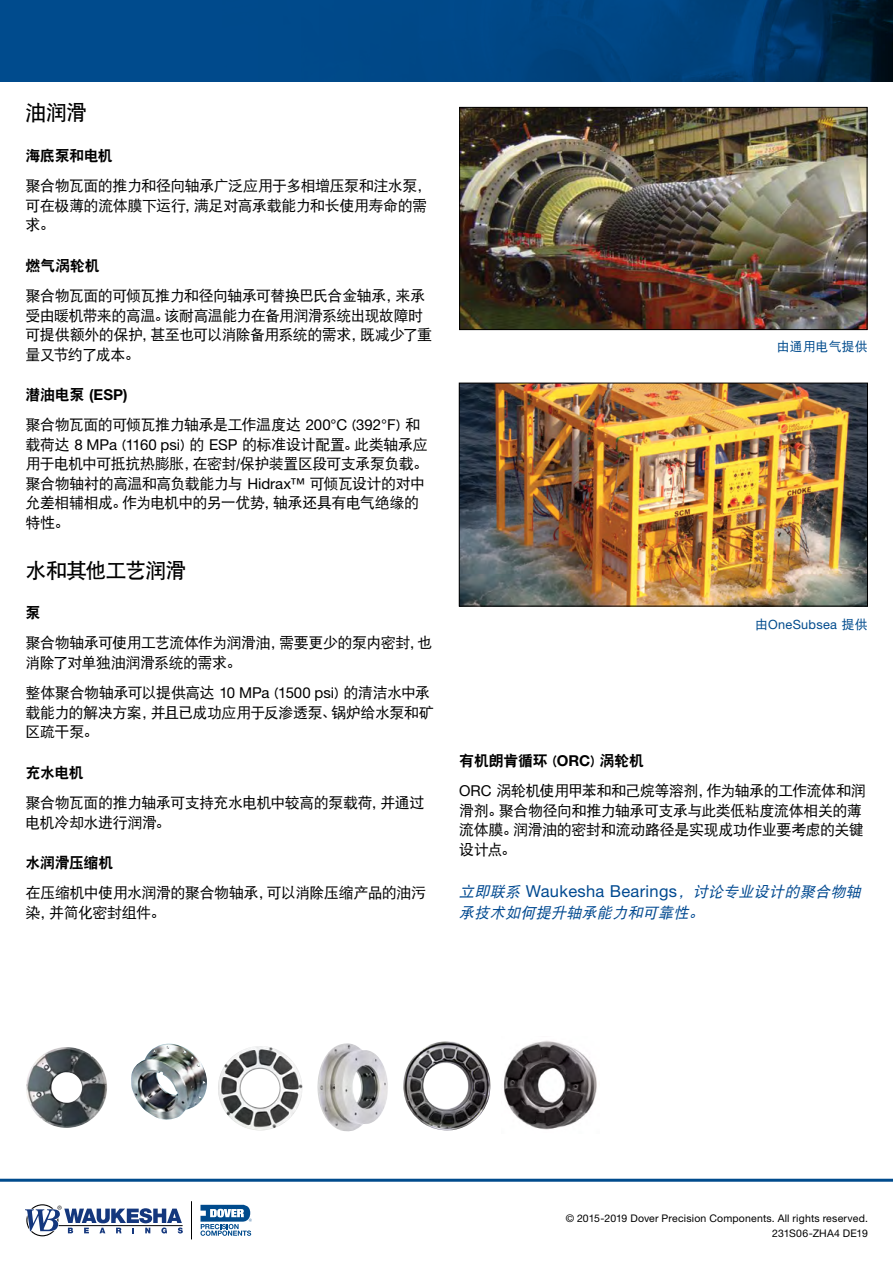
<style>
.page{position:relative;width:893px;height:1263px;background:#fff}
.page>*{position:absolute;margin:0;border:0;box-sizing:border-box;transform-origin:0 0}
.t1{font:21px "DFP Hei W7";letter-spacing:-.035em;color:#000}
.t2{font:15px/19.5px "DFP Hei W5";letter-spacing:-.035em;color:#000}
.t3{font:italic 15px/21px "DFP Hei W5";color:#004990}
.t4{font:15px "DFP Hei W9";letter-spacing:-.02em;color:#000}
.t5{font:700 15px "Helvetica Neue LT Std";color:#000}
.t6{font:12.75px "Helvetica Neue LT Std";letter-spacing:.02em;color:#004b8d}
.t7{font:12.75px "DFP Hei W5";letter-spacing:.02em;color:#004b8d}
.t8{font:10.5px/15px "Helvetica Neue LT Std";letter-spacing:.015em;color:#000;text-align:right}
.s1{font-family:"DFP Hei W9";font-weight:400}
.s2{font-family:"Helvetica Neue LT Std"}
.s3{font-family:"DFP Hei W5"}
.s4{font-family:"Helvetica Neue LT Std";font-weight:700}
.s5{font-family:"Helvetica Neue LT Std";font-style:normal;font-size:16.5px}
</style>
<div class="page">
<svg style="left:0;top:0;width:893px;height:82px;background:#00437e"></svg>
<hr style="left:0;top:1179px;width:893px;height:3px;background:#004b8d">
<svg style="left:200px;top:1205px;width:52px;height:31px"></svg>
<hr style="left:191px;top:1201px;width:1px;height:38px;background:#000">
<svg style="left:25px;top:1204px;width:158px;height:32px"></svg>
<img style="left:218px;top:1046px;width:84px;height:84px">
<img style="left:131px;top:1044px;width:76px;height:76px">
<img style="left:26px;top:1047px;width:81px;height:81px">
<img style="left:504px;top:1040px;width:93px;height:90px">
<img style="left:317px;top:1043px;width:71px;height:88px">
<img style="left:403px;top:1041px;width:87px;height:89px">
<img style="left:461px;top:109px;width:404px;height:219px">
<div style="left:459px;top:107px;width:408px;height:223px;border:1px solid #000"></div>
<img style="left:461px;top:385px;width:405px;height:219px">
<div style="left:459px;top:383px;width:409px;height:223px;border:1px solid #000"></div>
<h1 class="t1" style="left:26px;top:101px;width:63px">油润滑</h1>
<p class="t4" style="left:26px;top:147px;width:89px">海底泵和电机</p>
<p class="t2" style="left:26px;top:176px;width:407px">聚合物瓦面的推力和径向轴承广泛应用于多相增压泵和注水泵，可在极薄的流体膜下运行，满足对高承载能力和长使用寿命的需求。</p>
<p class="t4" style="left:26px;top:257px;width:76px">燃气涡轮机</p>
<p class="t2" style="left:26px;top:286px;width:408px">聚合物瓦面的可倾瓦推力和径向轴承可替换巴氏合金轴承，来承受由暖机带来的高温。该耐高温能力在备用润滑系统出现故障时可提供额外的保护，甚至也可以消除备用系统的需求，既减少了重量又节约了成本。</p>
<p class="t5" style="left:26px;top:385px;width:104px"><span class="s1">潜油电泵</span> (ESP)</p>
<p class="t2" style="left:25px;top:415px;width:404px">聚合物瓦面的可倾瓦推力轴承是工作温度达 <span class="s2">200°C</span> (<span class="s2">392°F</span>) 和载荷达 <span class="s2">8 MPa</span> (<span class="s2">1160 psi</span>) 的 <span class="s2">ESP</span> 的标准设计配置。此类轴承应用于电机中可抵抗热膨胀，在密封/保护装置区段可支承泵负载。聚合物轴衬的高温和高负载能力与 <span class="s2">Hidrax™</span> 可倾瓦设计的对中允差相辅相成。作为电机中的另一优势，轴承还具有电气绝缘的特性。</p>
<h1 class="t1" style="left:26px;top:559px;width:163px">水和其他工艺润滑</h1>
<p class="t4" style="left:26px;top:605px;width:16px">泵</p>
<p class="t2" style="left:26px;top:633px;width:409px">聚合物轴承可使用工艺流体作为润滑油，需要更少的泵内密封，也消除了对单独油润滑系统的需求。</p>
<p class="t2" style="left:26px;top:683px;width:410px">整体聚合物轴承可以提供高达 <span class="s2">10 MPa</span> (<span class="s2">1500 psi</span>) 的清洁水中承载能力的解决方案，并且已成功应用于反渗透泵、锅炉给水泵和矿区疏干泵。</p>
<p class="t4" style="left:26px;top:764px;width:60px">充水电机</p>
<p class="t2" style="left:26px;top:793px;width:401px">聚合物瓦面的推力轴承可支持充水电机中较高的泵载荷，并通过电机冷却水进行润滑。</p>
<p class="t4" style="left:26px;top:854px;width:89px">水润滑压缩机</p>
<p class="t2" style="left:26px;top:883px;width:402px">在压缩机中使用水润滑的聚合物轴承，可以消除压缩产品的油污染，并简化密封组件。</p>
<p class="t7" style="left:777px;top:340px;width:92px">由通用电气提供</p>
<p class="t6" style="left:755px;top:617px;width:114px"><span class="s3">由</span>OneSubsea <span class="s3">提供</span></p>
<p class="t4" style="left:459px;top:752px;width:186px">有机朗肯循环 (<span class="s4">ORC</span>) 涡轮机</p>
<p class="t2" style="left:459px;top:781px;width:408px"><span class="s2">ORC</span> 涡轮机使用甲苯和和己烷等溶剂，作为轴承的工作流体和润滑剂。聚合物径向和推力轴承可支承与此类低粘度流体相关的薄流体膜。润滑油的密封和流动路径是实现成功作业要考虑的关键设计点。</p>
<p class="t3" style="left:459px;top:881px;width:407px">立即联系 <span class="s5">Waukesha Bearings</span>，讨论专业设计的聚合物轴承技术如何提升轴承能力和可靠性。</p>
<p class="t8" style="left:566px;top:1211px;width:304px">© 2015-2019 Dover Precision Components. All rights reserved.<br>231S06-ZHA4 DE19</p>
</div>
